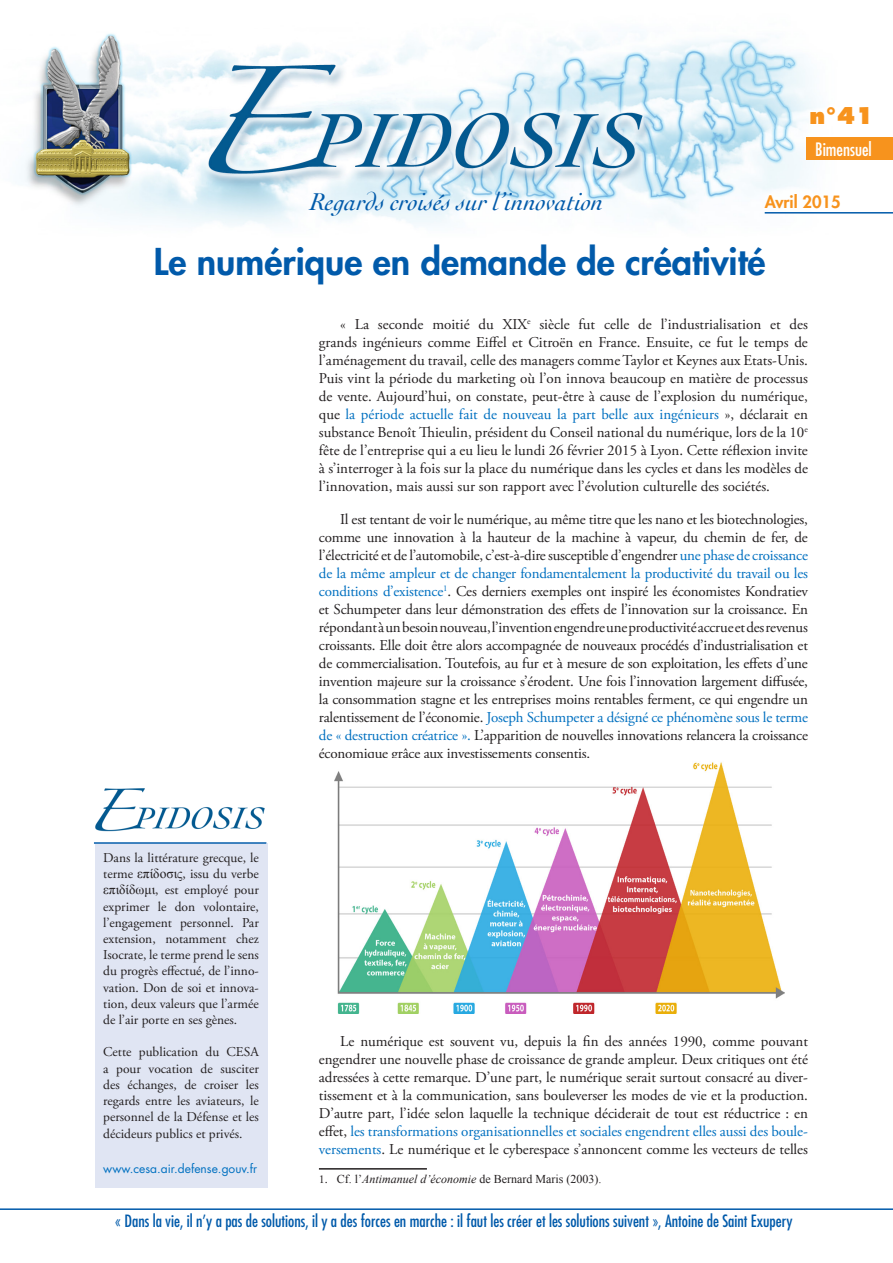
<style>
.page{position:relative;width:893px;height:1263px;background:#fff}
.page>*{position:absolute;margin:0;border:0;box-sizing:border-box;transform-origin:0 0}
.CESA_Titre{font:800 36px "Futura Std";color:#015aaa}
.CESA_Texte_courant{font:italic 25.5px "Cochin";color:#015aaa}
.t1{font:800 22.5px "Futura Std";color:#f7931d}
.t2{font:condensed 18px "Futura Std";color:#fff}
.t3{font:condensed 16.5px "Futura Std";color:#015aaa}
.t4{font:800 16.5px "Futura Std";color:#f7931d}
.CESA_Texte_courant-2{font:15px/18px "Adobe Garamond Pro";letter-spacing:-.005em;color:#231f20;text-align:justify}
.t5{font:13.5px/16.2px "Adobe Garamond Pro";color:#231f20;text-align:justify}
.CESA_notes_de_bas_de{font:12px "Times New Roman";color:#231f20}
.t6{font:12px "Futura Std";color:#0070c0}
.s1{color:#0070c0}
.s2{font-family:"Times New Roman"}
.s3{font-family:"Adobe Garamond Pro"}
.s4{font-style:italic}
</style>
<div class="page">
<hr style="left:0;top:1208px;width:893px;height:2px;background:#015aaa">
<img style="left:24px;top:33px;width:791px;height:193px">
<div style="left:807px;top:137px;width:86px;height:23px;background:#f7931d"></div>
<svg style="left:808px;top:104px;width:8px;height:23px"></svg>
<hr style="left:765px;top:212px;width:128px;height:2px;background:#015aaa">
<svg style="left:763px;top:190px;width:31px;height:19px"></svg>
<svg style="left:800px;top:194px;width:15px;height:15px"></svg>
<hr style="left:319px;top:1168px;width:108px;height:1px;background:#231f20">
<div style="left:95px;top:844px;width:172px;height:344px;background:#e0e5f3"></div>
<img style="left:95px;top:788px;width:170px;height:44px">
<hr style="left:94px;top:842px;width:172px;height:2px;background:#015aaa">
<img style="left:334px;top:762px;width:450px;height:251px">
<p class="t1" style="left:810px;top:101px;width:66px">n°41</p>
<p class="t2" style="left:815px;top:139px;width:58px">Bimensuel</p>
<p class="CESA_Texte_courant" style="left:310px;top:185px;width:295px">Regards croisés sur l’innovation</p>
<p class="t4" style="left:765px;top:191px;width:77px">Avril 2015</p>
<p class="CESA_Titre" style="left:154px;top:239px;width:613px">Le numérique en demande de créativité</p>
<p class="CESA_Texte_courant-2" style="left:319px;top:315px;width:491px;text-indent:21px">« La seconde moitié du XIX<sup>e</sup> siècle fut celle de l’industrialisation et des grands ingénieurs comme Eiffel et Citroën en France. Ensuite, ce fut le temps de l’aménagement du travail, celle des managers comme Taylor et Keynes aux Etats-Unis.<br>Puis vint la période du marketing où l’on innova beaucoup en matière de processus de vente. Aujourd’hui, on constate, peut-être à cause de l’explosion du numérique, que <span class="s1">la période actuelle fait de nouveau la part belle aux ingénieurs</span> », déclarait en substance Benoît Thieulin, président du Conseil national du numérique, lors de la 10<sup>e </sup>fête de l’entreprise qui a eu lieu le lundi 26 février 2015 à Lyon. Cette réflexion invite à s’interroger à la fois sur la place du numérique dans les cycles et dans les modèles de l’innovation, mais aussi sur son rapport avec l’évolution culturelle des sociétés.</p>
<p class="CESA_Texte_courant-2" style="left:319px;top:510px;width:491px;text-indent:21px">Il est tentant de voir le numérique, au même titre que les nano et les biotechnologies, comme une innovation à la hauteur de la machine à vapeur, du chemin de fer, de l’électricité et de l’automobile, c’est-à-dire susceptible d’engendrer <span class="s1">une phase de croissance de la même ampleur et de changer fondamentalement la productivité du travail ou les conditions d’existence</span><sup>1</sup>. Ces derniers exemples ont inspiré les économistes Kondratiev et Schumpeter dans leur démonstration des effets de l’innovation sur la croissance. En répondant à un besoin nouveau, l’invention engendre une productivité accrue et des revenus croissants. Elle doit être alors accompagnée de nouveaux procédés d’industrialisation et de commercialisation. Toutefois, au fur et à mesure de son exploitation, les effets d’une invention majeure sur la croissance s’érodent. Une fois l’innovation largement diffusée, la consommation stagne et les entreprises moins rentables ferment, ce qui engendre un ralentissement de l’économie. <span class="s1">Joseph Schumpeter a désigné ce phénomène sous le terme de « destruction créatrice ».</span> L’apparition de nouvelles innovations relancera la croissance économique grâce aux investissements consentis.</p>
<p class="t5" style="left:103px;top:850px;width:157px">Dans la littérature grecque, le terme <span class="s2">επίδοσις</span>, issu du verbe <span class="s2">επιδίδωμι</span>, est employé pour exprimer le don volontaire, l’engagement personnel. Par extension, notamment chez Isocrate, le terme prend le sens du progrès effectué, de l’inno&shy;vation. Don de soi et innova&shy;tion, deux valeurs que l’armée de l’air porte en ses gènes.</p>
<p class="t5" style="left:103px;top:1044px;width:157px">Cette publication du CESA a pour vocation de susciter des échanges, de croiser les regards entre les aviateurs, le personnel de la Défense et les décideurs publics et privés.</p>
<p class="t6" style="left:103px;top:1161px;width:155px">www.cesa.air.defense.gouv.fr</p>
<p class="CESA_Texte_courant-2" style="left:319px;top:1032px;width:491px;text-indent:21px">Le numérique est souvent vu, depuis la fin des années 1990, comme pouvant engendrer une nouvelle phase de croissance de grande ampleur. Deux critiques ont été adressées à cette remarque. D’une part, le numérique serait surtout consacré au diver&shy;tissement et à la communication, sans bouleverser les modes de vie et la production.<br>D’autre part, l’idée selon laquelle la technique déciderait de tout est réductrice : en effet, <span class="s1">les transformations organisationnelles et sociales engendrent elles aussi des boule&shy;versements</span>. Le numérique et le cyberespace s’annoncent comme les vecteurs de telles</p>
<p class="CESA_notes_de_bas_de" style="left:319px;top:1171px;width:284px"><span class="s3">1.</span> Cf. l’<span class="s4">Antimanuel d’économie</span> de Bernard Maris (2003).</p>
<p class="t3" style="left:115px;top:1211px;width:679px">« Dans la vie, il n’y a pas de solutions, il y a des forces en marche : il faut les créer et les solutions suivent », Antoine de Saint Exupery</p>
</div>
